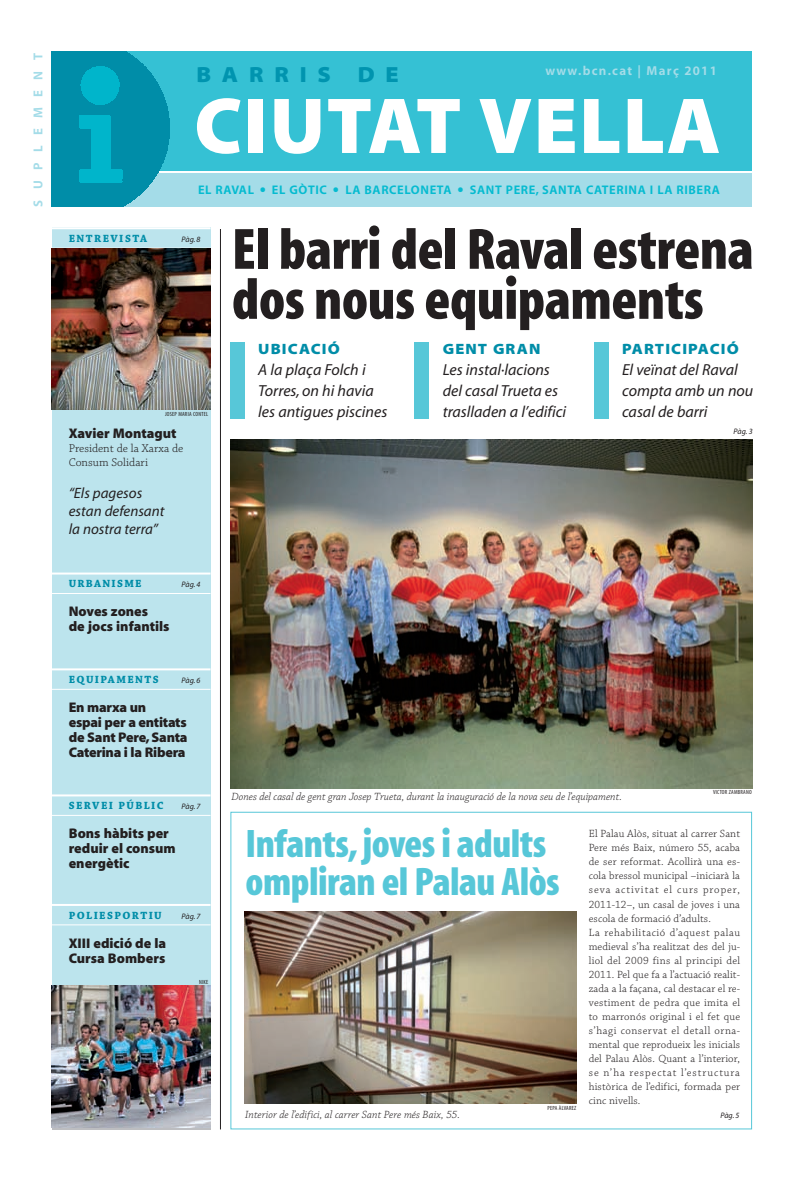
<style>
.page{position:relative;width:808px;height:1180px;background:#fff}
.page>*{position:absolute;margin:0;border:0;box-sizing:border-box;transform-origin:0 0}
.t1{font:800 80px "Myriad MM";letter-spacing:.015em;color:#fff}
.t2{font:700 condensed 58.7px/50px "Myriad MM";letter-spacing:-.01em;color:#231f20}
.t3{font:700 condensed 40px/38px "Myriad MM";letter-spacing:-.015em;color:#57c7d8}
.t4{font:800 expanded 22px "Myriad MM";letter-spacing:.495em;color:#0094af}
.t5{font:italic 16px/21px "Myriad MM";color:#231f20}
.t6{font:italic 15px/18px "Myriad MM";color:#231f20}
.t7{font:800 expanded 15px "Myriad MM";letter-spacing:.075em;color:#008da8}
.t8{font:800 14px/15px "Myriad MM";color:#231f20}
.t9{font:800 14px/15px "Myriad MM";letter-spacing:-.02em;color:#231f20}
.t10{font:700 13px "Myriad MM";letter-spacing:.1em;color:#a4dce8}
.t11{font:700 13px "Myriad MM";letter-spacing:.795em;color:#a4dce8}
.t12{font:700 12.5px "Myriad MM";letter-spacing:.05em;color:#05bbd0}
.t13{font:12px/14px "Chaparral MM";color:#231f20}
.t14{font:11px/14px "Chaparral MM";letter-spacing:.015em;color:#231f20}
.t15{font:italic 300 11px "Chaparral MM";color:#231f20}
.t16{font:700 11px "Chaparral MM";letter-spacing:.125em;color:#008da8}
.t17{font:italic 8px "Myriad MM";color:#231f20}
.t18{font:condensed 6px "Myriad Pro";letter-spacing:.04em;color:#231f20}
.s1{font-size:27px}
</style>
<div class="page">
<img style="left:51px;top:51px;width:702px;height:1079px">
<p class="t11" style="left:33px;top:206px;width:155px;rotate:-90deg">SUPLEMENT</p>
<h3 class="t4" style="left:196px;top:66px;width:204px">BARRIS DE</h3>
<p class="t10" style="left:545px;top:66px;width:173px">www.bcn.cat | Març 2011</p>
<h1 class="t1" style="left:194px;top:96px;width:528px">CIUTAT VELLA</h1>
<p class="t12" style="left:198px;top:185px;width:523px">EL RAVAL <span class="s1">·</span> EL GÒTIC <span class="s1">·</span> LA BARCELONETA <span class="s1">·</span> SANT PERE, SANTA CATERINA I LA RIBERA</p>
<p class="t16" style="left:69px;top:234px;width:80px">ENTREVISTA</p>
<p class="t17" style="left:181px;top:236px;width:21px">Pàg. 8</p>
<p class="t18" style="left:165px;top:411px;width:45px">JOSEP MARIA CONTEL</p>
<p class="t8" style="left:69px;top:427px;width:109px">Xavier Montagut</p>
<p class="t13" style="left:69px;top:442px;width:116px">President de la Xarxa de<br>Consum Solidari</p>
<h3 class="t6" style="left:69px;top:485px;width:97px">“Els pagesos estan defensant la nostra terra”</h3>
<p class="t16" style="left:69px;top:579px;width:74px">URBANISME</p>
<p class="t17" style="left:181px;top:581px;width:21px">Pàg. 4</p>
<p class="t8" style="left:69px;top:605px;width:102px">Noves zones<br>de jocs infantils</p>
<p class="t16" style="left:69px;top:675px;width:91px">EQUIPAMENTS</p>
<p class="t17" style="left:181px;top:677px;width:21px">Pàg. 6</p>
<p class="t9" style="left:69px;top:701px;width:120px">En marxa un<br>espai per a entitats de Sant Pere, Santa<br>Caterina i la Ribera</p>
<p class="t16" style="left:69px;top:801px;width:96px">SERVEI PÚBLIC</p>
<p class="t17" style="left:181px;top:803px;width:21px">Pàg. 7</p>
<p class="t8" style="left:69px;top:827px;width:109px">Bons hàbits per reduir el consum energètic</p>
<p class="t16" style="left:69px;top:910px;width:94px">POLIESPORTIU</p>
<p class="t17" style="left:181px;top:912px;width:21px">Pàg. 7</p>
<p class="t8" style="left:69px;top:936px;width:99px">XIII edició de la<br>Cursa Bombers</p>
<p class="t18" style="left:199px;top:979px;width:11px">NIKE</p>
<h2 class="t2" style="left:232px;top:230px;width:523px">El barri del Raval estrena dos nous equipaments</h2>
<h3 class="t7" style="left:258px;top:343px;width:83px">UBICACIÓ</h3>
<h3 class="t5" style="left:258px;top:360px;width:131px">A la plaça Folch i<br>Torres, on hi havia les antigues piscines</h3>
<h3 class="t7" style="left:622px;top:343px;width:118px">PARTICIPACIÓ</h3>
<h3 class="t5" style="left:622px;top:360px;width:133px">El veïnat del Raval compta amb un nou casal de barri</h3>
<p class="t17" style="left:733px;top:428px;width:21px">Pàg. 3</p>
<h3 class="t7" style="left:443px;top:343px;width:99px">GENT GRAN</h3>
<h3 class="t5" style="left:443px;top:360px;width:125px">Les instal·lacions del casal Trueta es traslladen a l’edifici</h3>
<p class="t15" style="left:231px;top:792px;width:392px">Dones del casal de gent gran Josep Trueta, durant la inauguració de la nova seu de l’equipament.</p>
<p class="t18" style="left:713px;top:789px;width:40px">VICTOR ZAMBRANO</p>
<h3 class="t3" style="left:246px;top:828px;width:316px">Infants, joves i adults ompliran el Palau Alòs</h3>
<p class="t15" style="left:245px;top:1109px;width:216px">Interior de l’edifici, al carrer Sant Pere més Baix, 55.</p>
<p class="t18" style="left:547px;top:1105px;width:30px">PEPA ÀLVAREZ</p>
<p class="t14" style="left:589px;top:827px;width:153px">El Palau Alòs, situat al carrer Sant<br>Pere més Baix, número 55, acaba de ser reformat. Acollirà una es&shy;cola bressol municipal –iniciarà la seva activitat el curs proper,<br>2011-12–, un casal de joves i una escola de formació d’adults.<br>La rehabilitació d’aquest palau medieval s’ha realitzat des del ju&shy;liol del 2009 fins al principi del<br>2011. Pel que fa a l’actuació realit&shy;zada a la façana, cal destacar el re&shy;vestiment de pedra que imita el to marronós original i el fet que s’hagi conservat el detall orna&shy;mental que reprodueix les inicials del Palau Alòs. Quant a l’interior, se n’ha respectat l’estructura històrica de l’edifici, formada per cinc nivells.</p>
<p class="t17" style="left:720px;top:1111px;width:21px">Pàg. 5</p>
</div>
